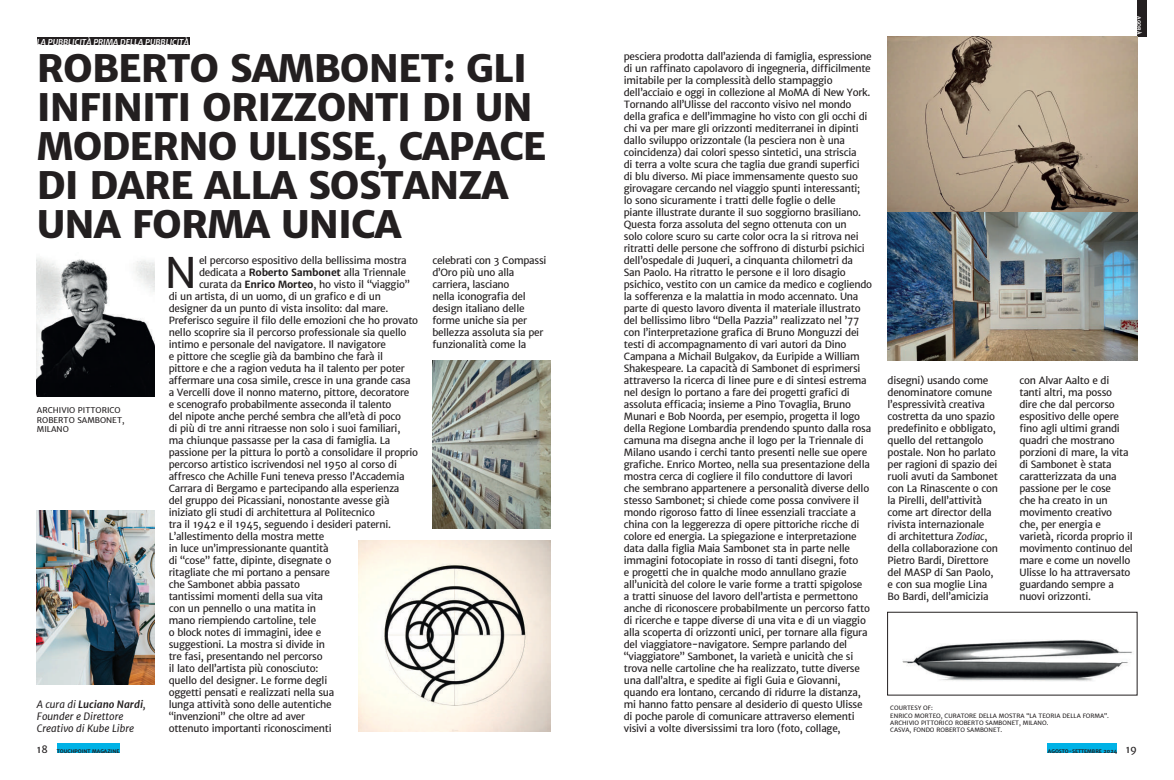
<style>
.page{position:relative;width:1174px;height:780px;background:#fff}
.page>*{position:absolute;margin:0;border:0;box-sizing:border-box;transform-origin:0 0}
.t1{font:42.3px "Merriweather Sans";color:#231f20}
.t2{font:800 38px/39px "Merriweather Sans";letter-spacing:-.025em;color:#231f20}
.t3{font:10px/12px "Merriweather Sans";letter-spacing:-.025em;color:#231f20}
.t4{font:italic 10px/12px "Merriweather Sans";color:#231f20}
.t5{font:8px/9.6px "Merriweather Sans";color:#231f20}
.t6{font:italic 700 8px "Merriweather Sans";color:#fff}
.t7{font:6px/7.2px "Merriweather Sans";color:#231f20}
.t8{font:700 5px "Merriweather Sans";color:#231f20}
.t9{font:700 5px "Merriweather Sans";color:#fff}
.s1{font-weight:700}
.s2{font-style:italic}
</style>
<div class="page">
<div style="left:57px;top:743px;width:63px;height:10px;background:#00b2e6"></div>
<div style="left:1047px;top:743px;width:70px;height:10px;background:#00b2e6"></div>
<img style="left:37px;top:510px;width:117px;height:174px">
<div style="left:37px;top:37px;width:152px;height:8px;background:#231f20"></div>
<div style="left:1137px;top:0;width:10px;height:37px;background:#231f20"></div>
<img style="left:37px;top:258px;width:117px;height:138px">
<img style="left:358px;top:540px;width:192px;height:192px">
<img style="left:432px;top:360px;width:118px;height:168px">
<img style="left:887px;top:37px;width:250px;height:323px">
<img style="left:902px;top:640px;width:231px;height:41px">
<div style="left:887px;top:612px;width:250px;height:83px;border:1px solid #231f20"></div>
<p class="t6" style="left:37px;top:36px;width:153px">LA PUBBLICITÀ PRIMA DELLA PUBBLICITÀ</p>
<h2 class="t2" style="left:37px;top:48px;width:511px">ROBERTO SAMBONET: GLI<br>INFINITI ORIZZONTI DI UN<br>MODERNO ULISSE, CAPACE<br>DI DARE ALLA SOSTANZA<br>UNA FORMA UNICA</h2>
<p class="t5" style="left:37px;top:405px;width:89px">ARCHIVIO PITTORICO<br>ROBERTO SAMBONET,<br>MILANO</p>
<p class="t4" style="left:37px;top:698px;width:110px">A cura di <span class="s1">Luciano Nardi</span>,<br>Founder e Direttore<br>Creativo di Kube Libre</p>
<h1 class="t1" style="left:165px;top:245px;width:34px">N</h1>
<p class="t3" style="left:199px;top:254px;width:209px">el percorso espositivo della bellissima mostra</p>
<p class="t3" style="left:199px;top:266px;width:208px">dedicata a <span class="s1">Roberto Sambonet</span> alla Triennale</p>
<p class="t3" style="left:199px;top:278px;width:212px">curata da <span class="s1">Enrico Morteo</span>, ho visto il “viaggio”</p>
<p class="t3" style="left:169px;top:290px;width:214px">di un artista, di un uomo, di un grafico e di un</p>
<p class="t3" style="left:169px;top:302px;width:221px">designer da un punto di vista insolito: dal mare.</p>
<p class="t3" style="left:169px;top:314px;width:251px">Preferisco seguire il filo delle emozioni che ho provato</p>
<p class="t3" style="left:169px;top:326px;width:239px">nello scoprire sia il percorso professionale sia quello</p>
<p class="t3" style="left:169px;top:338px;width:219px">intimo e personale del navigatore. Il navigatore</p>
<p class="t3" style="left:169px;top:350px;width:216px">e pittore che sceglie già da bambino che farà il</p>
<p class="t3" style="left:169px;top:362px;width:237px">pittore e che a ragion veduta ha il talento per poter</p>
<p class="t3" style="left:169px;top:374px;width:243px">affermare una cosa simile, cresce in una grande casa</p>
<p class="t3" style="left:169px;top:386px;width:242px">a Vercelli dove il nonno materno, pittore, decoratore</p>
<p class="t3" style="left:169px;top:398px;width:224px">e scenografo probabilmente asseconda il talento</p>
<p class="t3" style="left:169px;top:410px;width:234px">del nipote anche perché sembra che all’età di poco</p>
<p class="t3" style="left:169px;top:422px;width:233px">di più di tre anni ritraesse non solo i suoi familiari,</p>
<p class="t3" style="left:169px;top:434px;width:223px">ma chiunque passasse per la casa di famiglia. La</p>
<p class="t3" style="left:169px;top:446px;width:251px">passione per la pittura lo portò a consolidare il proprio</p>
<p class="t3" style="left:169px;top:458px;width:230px">percorso artistico iscrivendosi nel 1950 al corso di</p>
<p class="t3" style="left:169px;top:470px;width:237px">affresco che Achille Funi teneva presso l’Accademia</p>
<p class="t3" style="left:169px;top:482px;width:232px">Carrara di Bergamo e partecipando alla esperienza</p>
<p class="t3" style="left:169px;top:494px;width:222px">del gruppo dei Picassiani, nonostante avesse già</p>
<p class="t3" style="left:169px;top:506px;width:208px">iniziato gli studi di architettura al Politecnico</p>
<p class="t3" style="left:169px;top:518px;width:224px">tra il 1942 e il 1945, seguendo i desideri paterni.</p>
<p class="t3" style="left:169px;top:530px;width:157px">L’allestimento della mostra mette</p>
<p class="t3" style="left:169px;top:542px;width:161px">in luce un’impressionante quantità</p>
<p class="t3" style="left:169px;top:554px;width:164px">di “cose” fatte, dipinte, disegnate o</p>
<p class="t3" style="left:169px;top:566px;width:163px">ritagliate che mi portano a pensare</p>
<p class="t3" style="left:169px;top:578px;width:133px">che Sambonet abbia passato</p>
<p class="t3" style="left:169px;top:590px;width:156px">tantissimi momenti della sua vita</p>
<p class="t3" style="left:169px;top:602px;width:149px">con un pennello o una matita in</p>
<p class="t3" style="left:169px;top:614px;width:149px">mano riempiendo cartoline, tele</p>
<p class="t3" style="left:169px;top:626px;width:154px">o block notes di immagini, idee e</p>
<p class="t3" style="left:169px;top:638px;width:158px">suggestioni. La mostra si divide in</p>
<p class="t3" style="left:169px;top:650px;width:155px">tre fasi, presentando nel percorso</p>
<p class="t3" style="left:169px;top:662px;width:151px">il lato dell’artista più conosciuto:</p>
<p class="t3" style="left:169px;top:674px;width:160px">quello del designer. Le forme degli</p>
<p class="t3" style="left:169px;top:686px;width:167px">oggetti pensati e realizzati nella sua</p>
<p class="t3" style="left:169px;top:698px;width:164px">lunga attività sono delle autentiche</p>
<p class="t3" style="left:169px;top:710px;width:138px">“invenzioni” che oltre ad aver</p>
<p class="t3" style="left:169px;top:722px;width:164px">ottenuto importanti riconoscimenti</p>
<p class="t3" style="left:432px;top:254px;width:116px">celebrati con 3 Compassi d’Oro più uno alla carriera, lasciano<br>nella iconografia del design italiano delle forme uniche sia per bellezza assoluta sia per funzionalità come la</p>
<p class="t3" style="left:624px;top:50px;width:250px">pesciera prodotta dall’azienda di famiglia, espressione di un raffinato capolavoro di ingegneria, difficilmente imitabile per la complessità dello stampaggio dell’acciaio e oggi in collezione al MoMA di New York.<br>Tornando all’Ulisse del racconto visivo nel mondo della grafica e dell’immagine ho visto con gli occhi di chi va per mare gli orizzonti mediterranei in dipinti dallo sviluppo orizzontale (la pesciera non è una coincidenza) dai colori spesso sintetici, una striscia<br>di terra a volte scura che taglia due grandi superfici<br>di blu diverso. Mi piace immensamente questo suo girovagare cercando nel viaggio spunti interessanti;<br>lo sono sicuramente i tratti delle foglie o delle<br>piante illustrate durante il suo soggiorno brasiliano.<br>Questa forza assoluta del segno ottenuta con un<br>solo colore scuro su carte color ocra la si ritrova nei ritratti delle persone che soffrono di disturbi psichici dell’ospedale di Juqueri, a cinquanta chilometri da San Paolo. Ha ritratto le persone e il loro disagio psichico, vestito con un camice da medico e cogliendo la sofferenza e la malattia in modo accennato. Una parte di questo lavoro diventa il materiale illustrato del bellissimo libro “Della Pazzia” realizzato nel ’77 con l’interpretazione grafica di Bruno Monguzzi dei testi di accompagnamento di vari autori da Dino Campana a Michail Bulgakov, da Euripide a William Shakespeare. La capacità di Sambonet di esprimersi attraverso la ricerca di linee pure e di sintesi estrema nel design lo portano a fare dei progetti grafici di assoluta efficacia; insieme a Pino Tovaglia, Bruno Munari e Bob Noorda, per esempio, progetta il logo della Regione Lombardia prendendo spunto dalla rosa camuna ma disegna anche il logo per la Triennale di Milano usando i cerchi tanto presenti nelle sue opere grafiche. Enrico Morteo, nella sua presentazione della mostra cerca di cogliere il filo conduttore di lavori<br>che sembrano appartenere a personalità diverse dello stesso Sambonet; si chiede come possa convivere il mondo rigoroso fatto di linee essenziali tracciate a china con la leggerezza di opere pittoriche ricche di colore ed energia. La spiegazione e interpretazione data dalla figlia Maia Sambonet sta in parte nelle immagini fotocopiate in rosso di tanti disegni, foto<br>e progetti che in qualche modo annullano grazie all’unicità del colore le varie forme a tratti spigolose<br>a tratti sinuose del lavoro dell’artista e permettono anche di riconoscere probabilmente un percorso fatto di ricerche e tappe diverse di una vita e di un viaggio alla scoperta di orizzonti unici, per tornare alla figura del viaggiatore-navigatore. Sempre parlando del “viaggiatore” Sambonet, la varietà e unicità che si trova nelle cartoline che ha realizzato, tutte diverse una dall’altra, e spedite ai figli Guia e Giovanni, quando era lontano, cercando di ridurre la distanza, mi hanno fatto pensare al desiderio di questo Ulisse di poche parole di comunicare attraverso elementi visivi a volte diversissimi tra loro (foto, collage,</p>
<p class="t9" style="left:1142px;top:16px;width:20px;rotate:90deg">AGORÀ</p>
<p class="t3" style="left:887px;top:374px;width:112px">disegni) usando come denominatore comune l’espressività creativa costretta da uno spazio predefinito e obbligato, quello del rettangolo postale. Non ho parlato per ragioni di spazio dei ruoli avuti da Sambonet con La Rinascente o con la Pirelli, dell’attività come art director della rivista internazionale<br>di architettura <span class="s2">Zodiac</span>, della collaborazione con<br>Pietro Bardi, Direttore del MASP di San Paolo, e con sua moglie Lina<br>Bo Bardi, dell’amicizia</p>
<p class="t3" style="left:1019px;top:374px;width:115px">con Alvar Aalto e di tanti altri, ma posso<br>dire che dal percorso espositivo delle opere fino agli ultimi grandi quadri che mostrano porzioni di mare, la vita di Sambonet è stata caratterizzata da una passione per le cose<br>che ha creato in un movimento creativo che, per energia e varietà, ricorda proprio il movimento continuo del mare e come un novello<br>Ulisse lo ha attraversato guardando sempre a nuovi orizzonti.</p>
<p class="t7" style="left:890px;top:704px;width:220px">COURTESY OF:<br>ENRICO MORTEO, CURATORE DELLA MOSTRA “LA TEORIA DELLA FORMA”.<br>ARCHIVIO PITTORICO ROBERTO SAMBONET, MILANO.<br>CASVA, FONDO ROBERTO SAMBONET.</p>
<p class="t3" style="left:37px;top:743px;width:12px">18</p>
<p class="t3" style="left:1125px;top:743px;width:13px">19</p>
<p class="t8" style="left:57px;top:747px;width:64px">TOUCHPOINT MAGAZINE</p>
<p class="t8" style="left:1047px;top:747px;width:71px">AGOSTO-SETTEMBRE 2024</p>
</div>
